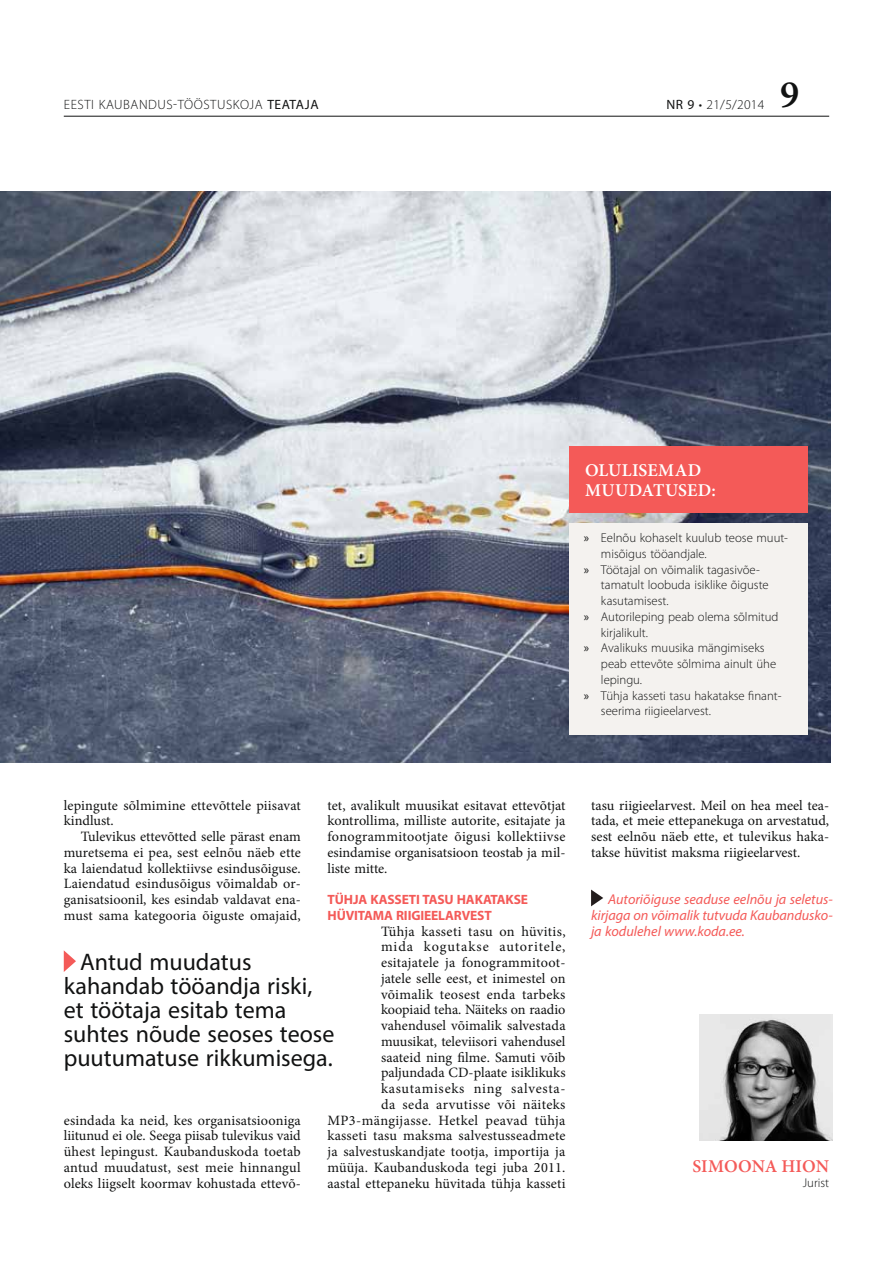
<style>
.page{position:relative;width:893px;height:1263px;background:#fff}
.page>*{position:absolute;margin:0;border:0;box-sizing:border-box;transform-origin:0 0}
.t1{font:600 39px "Minion Pro";color:#111212}
.t2{font:24px/24px "Myriad Pro";color:#111212}
.t3{font:600 18px/19.5px "Minion Pro";letter-spacing:.015em;color:#fff}
.t4{font:600 18px "Minion Pro";color:#f45a58}
.t5{font:14.25px/15.8px "Minion Pro";letter-spacing:.005em;color:#111212;text-align:justify}
.t6{font:italic 14.25px/15.8px "Myriad Pro";letter-spacing:-.005em;color:#f45a58;text-align:justify}
.t7{font:700 13.5px/15.8px "Myriad Pro";letter-spacing:-.01em;color:#f45a58}
.t8{font:300 13.5px "Myriad Pro";letter-spacing:.04em;color:#111212}
.t9{font:300 12.75px "Myriad Pro";color:#111212}
.s1{font-weight:400}
</style>
<div class="page">
<img style="left:0;top:191px;width:831px;height:571px">
<svg style="left:64px;top:950px;width:12px;height:22px"></svg>
<div style="left:569px;top:523px;width:238px;height:211px;background:#f4f2ef"></div>
<div style="left:569px;top:447px;width:238px;height:66px;background:#f45a58"></div>
<img style="left:699px;top:1014px;width:134px;height:126px">
<svg style="left:591px;top:889px;width:12px;height:17px"></svg>
<hr style="left:64px;top:116px;width:765px;height:1px;background:#111212">
<p class="t8" style="left:64px;top:96px;width:256px">eesti kaubandus-tööstuskoja <span class="s1">teataja</span></p>
<p class="t8" style="left:666px;top:96px;width:99px"><span class="s1">Nr 9</span> • 21/5/2014</p>
<h1 class="t1" style="left:780px;top:68px;width:21px">9</h1>
<p class="t3" style="left:585px;top:461px;width:132px">OLULISEMAD<br>MUUDATUSED:</p>
<p class="t9" style="left:584px;top:530px;width:206px"><span class="s1">»</span> Eelnõu kohaselt kuulub teose muut-</p>
<p class="t9" style="left:601px;top:546px;width:107px">misõigus tööandjale.</p>
<p class="t9" style="left:584px;top:562px;width:177px"><span class="s1">»</span> Töötajal on võimalik tagasivõe-</p>
<p class="t9" style="left:601px;top:577px;width:169px">tamatult loobuda isiklike õiguste</p>
<p class="t9" style="left:601px;top:593px;width:69px">kasutamisest.</p>
<p class="t9" style="left:584px;top:609px;width:196px"><span class="s1">»</span> Autorileping peab olema sõlmitud</p>
<p class="t9" style="left:601px;top:625px;width:49px">kirjalikult.</p>
<p class="t9" style="left:584px;top:640px;width:182px"><span class="s1">»</span> Avalikuks muusika mängimiseks</p>
<p class="t9" style="left:601px;top:656px;width:177px">peab ettevõte sõlmima ainult ühe</p>
<p class="t9" style="left:601px;top:672px;width:43px">lepingu.</p>
<p class="t9" style="left:584px;top:688px;width:199px"><span class="s1">»</span> Tühja kasseti tasu hakatakse finant-</p>
<p class="t9" style="left:601px;top:703px;width:111px">seerima riigieelarvest.</p>
<p class="t5" style="left:327px;top:797px;width:240px">tet, avalikult muusikat esitavat ettevõtjat kontrollima, milliste autorite, esitajate ja fonogrammitootjate õigusi kollektiivse esindamise organisatsioon teostab ja mil&shy;liste mitte.</p>
<p class="t7" style="left:328px;top:891px;width:52px">TÜHJA KASSET</p>
<p class="t5" style="left:64px;top:797px;width:239px">lepingute sõlmimine ettevõttele piisavat kindlust.</p>
<p class="t5" style="left:64px;top:829px;width:239px;text-indent:17px">Tulevikus ettevõtted selle pärast enam muretsema ei pea, sest eelnõu näeb ette ka laiendatud kollektiivse esindusõiguse.<br>Laiendatud esindusõigus võimaldab or&shy;ganisatsioonil, kes esindab valdavat ena&shy;must sama kategooria õiguste omajaid,</p>
<p class="t7" style="left:328px;top:891px;width:148px;text-indent:89px">I TASU HAKATAKSE<br>HÜVITAMA RIIGIEELAR</p>
<p class="t7" style="left:462px;top:907px;width:17px">VEST</p>
<p class="t5" style="left:327px;top:923px;width:240px;text-align:right">Tühja kasseti tasu on hüvitis,<br>mida kogutakse autoritele, esitajatele ja fonogrammitoot-<br>jatele selle eest, et inimestel on võimalik teosest enda tarbeks<br>koopiaid teha. Näiteks on raadio vahendusel võimalik salvestada muusikat, televiisori vahendusel<br>saateid ning filme. Samuti võib paljundada CD-plaate isiklikuks kasutamiseks ning salvesta-<br>da seda arvutisse või näiteks MP3-mängijasse. Hetkel peavad tühja kasseti tasu maksma salvestusseadmete ja salvestuskandjate tootja, importija ja müüja. Kaubanduskoda tegi juba 2011. aastal ettepaneku hüvitada tühja kasseti</p>
<h2 class="t2" style="left:64px;top:950px;width:272px;text-indent:17px">Antud muudatus kahandab tööandja riski, et töötaja esitab tema suhtes nõude seoses teose puutumatuse rikkumisega.</h2>
<p class="t5" style="left:64px;top:1112px;width:239px">esindada ka neid, kes organisatsiooniga liitunud ei ole. Seega piisab tulevikus vaid ühest lepingust. Kaubanduskoda toetab antud muudatust, sest meie hinnangul oleks liigselt koormav kohustada ettevõ-</p>
<p class="t5" style="left:591px;top:797px;width:240px">tasu riigieelarvest. Meil on hea meel tea&shy;tada, et meie ettepanekuga on arvestatud, sest eelnõu näeb ette, et tulevikus haka&shy;takse hüvitist maksma riigieelarvest.</p>
<p class="t6" style="left:591px;top:891px;width:243px;text-indent:17px">Autoriõiguse seaduse eelnõu ja seletus&shy;kirjaga on võimalik tutvuda Kaubandusko&shy;ja kodulehel www.koda.ee.</p>
<p class="t4" style="left:692px;top:1153px;width:138px">SIMOONA HION</p>
<p class="t9" style="left:803px;top:1175px;width:28px">Jurist</p>
</div>
